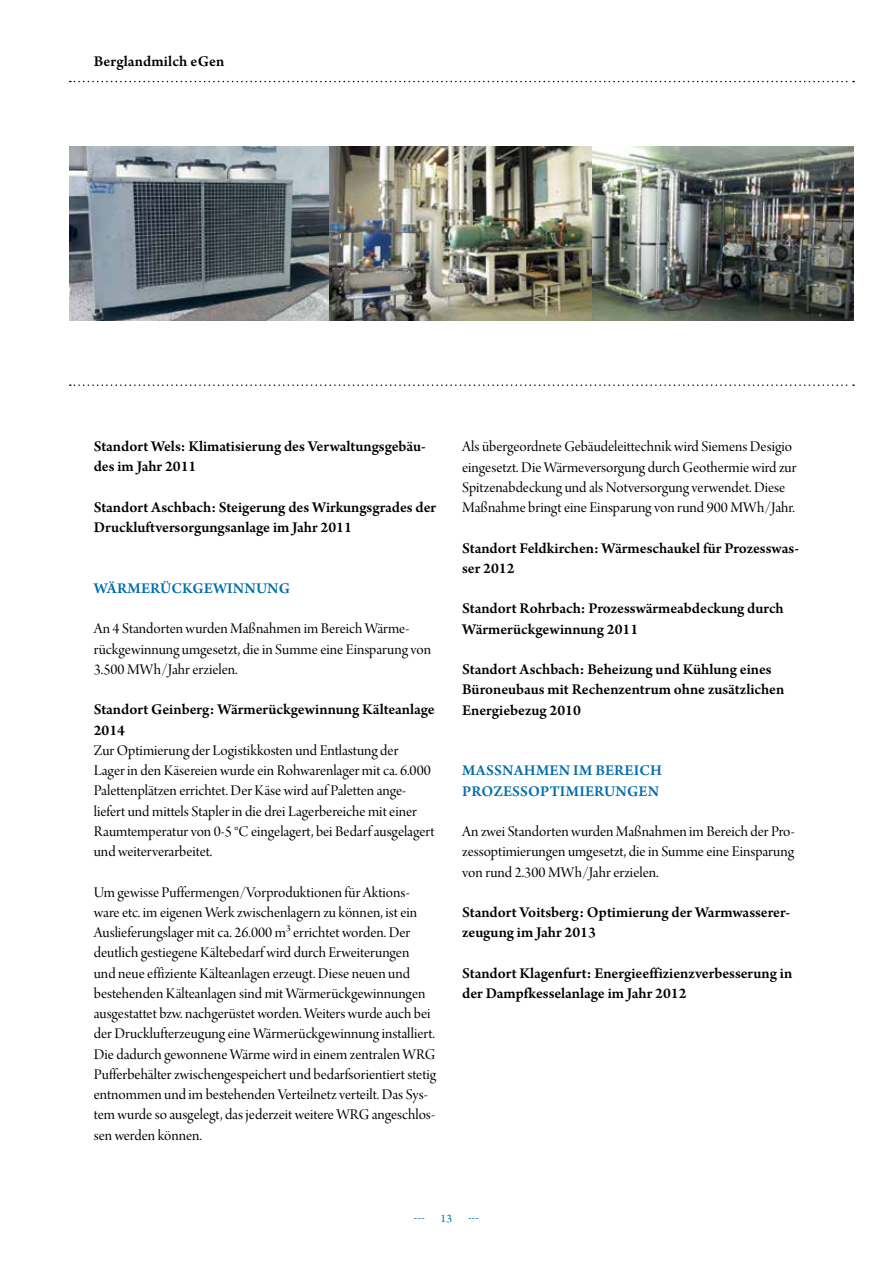
<style>
.page{position:relative;width:893px;height:1263px;background:#fff}
.page>*{position:absolute;margin:0;border:0;box-sizing:border-box;transform-origin:0 0}
.t1{font:15.75px/20.2px "Arno Pro Display";color:#000}
.t2{font:600 15.75px/20.2px "Arno Pro";color:#000}
.t3{font:600 15.75px/20.2px "Arno Pro";letter-spacing:.01em;color:#006dad}
.t4{font:12px "Arno Pro";color:#006dad}
</style>
<div class="page">
<svg style="left:70px;top:81px;width:784px;height:1px"></svg>
<svg style="left:70px;top:384px;width:784px;height:2px"></svg>
<img style="left:69px;top:146px;width:785px;height:175px">
<p class="t2" style="left:94px;top:52px;width:132px">Berglandmilch eGen</p>
<p class="t2" style="left:94px;top:437px;width:333px">Standort Wels: Klimatisierung des Verwaltungsgebäu&shy;des im Jahr 2011</p>
<p class="t2" style="left:94px;top:498px;width:344px">Standort Aschbach: Steigerung des Wirkungsgrades der<br>Druckluftversorgungsanlage im Jahr 2011</p>
<p class="t3" style="left:94px;top:579px;width:194px">Wärmerü ckgewinnung</p>
<p class="t1" style="left:94px;top:619px;width:339px">An 4 Standorten wurden Maßnahmen im Bereich Wärme&shy;rückgewinnung umgesetzt, die in Summe eine Einsparung von<br>3.500 MWh/Jahr erzielen.</p>
<p class="t2" style="left:94px;top:700px;width:342px">Standort Geinberg: Wärmerückgewinnung Kälteanlage<br>2014</p>
<p class="t1" style="left:94px;top:741px;width:342px">Zur Optimierung der Logistikkosten und Entlastung der<br>Lager in den Käsereien wurde ein Rohwarenlager mit ca. 6.000<br>Palettenplätzen errichtet. Der Käse wird auf Paletten ange&shy;liefert und mittels Stapler in die drei Lagerbereiche mit einer Raumtemperatur von 0-5 °C eingelagert, bei Bedarf ausgelagert und weiterverarbeitet.</p>
<p class="t1" style="left:94px;top:883px;width:344px">Um gewisse Puffermengen/Vorproduktionen für Aktions&shy;ware etc. im eigenen Werk zwischenlagern zu können, ist ein Auslieferungslager mit ca. 26.000 m³ errichtet worden. Der deutlich gestiegene Kältebedarf wird durch Erweiterungen<br>und neue effiziente Kälteanlagen erzeugt. Diese neuen und bestehenden Kälteanlagen sind mit Wärmerückgewinnungen ausgestattet bzw. nachgerüstet worden. Weiters wurde auch bei der Drucklufterzeugung eine Wärmerückgewinnung installiert.<br>Die dadurch gewonnene Wärme wird in einem zentralen WRG Pufferbehälter zwischengespeichert und bedarfsorientiert stetig entnommen und im bestehenden Verteilnetz verteilt. Das Sys&shy;tem wurde so ausgelegt, das jederzeit weitere WRG angeschlos&shy;sen werden können.</p>
<p class="t1" style="left:462px;top:437px;width:336px">Als übergeordnete Gebäudeleittechnik wird Siemens Desigio eingesetzt. Die Wärmeversorgung durch Geothermie wird zur Spitzenabdeckung und als Notversorgung verwendet. Diese Maßnahme bringt eine Einsparung von rund 900 MWh/Jahr.</p>
<p class="t2" style="left:462px;top:538px;width:338px">Standort Feldkirchen: Wärmeschaukel für Prozesswas&shy;ser 2012</p>
<p class="t2" style="left:462px;top:599px;width:323px">Standort Rohrbach: Prozesswärmeabdeckung durch<br>Wärmerückgewinnung 2011</p>
<p class="t2" style="left:462px;top:660px;width:324px">Standort Aschbach: Beheizung und Kühlung eines<br>Büroneubaus mit Rechenzentrum ohne zusätzlichen<br>Energiebezug 2010</p>
<p class="t3" style="left:462px;top:761px;width:201px">MaSSnahmen im Bereich<br>Prozessoptimierungen</p>
<p class="t1" style="left:462px;top:822px;width:334px;text-align:justify">An zwei Standorten wurden Maßnahmen im Bereich der Pro&shy;zessoptimierungen umgesetzt, die in Summe eine Einsparung von rund 2.300 MWh/Jahr erzielen.</p>
<p class="t2" style="left:462px;top:903px;width:330px">Standort Voitsberg: Optimierung der Warmwasserer&shy;zeugung im Jahr 2013</p>
<p class="t2" style="left:462px;top:964px;width:332px">Standort Klagenfurt: Energieeffizienzverbesserung in der Dampfkesselanlage im Jahr 2012</p>
<p class="t4" style="left:414px;top:1212px;width:12px">---</p>
<p class="t4" style="left:441px;top:1212px;width:13px">13</p>
<p class="t4" style="left:468px;top:1212px;width:12px">---</p>
</div>
